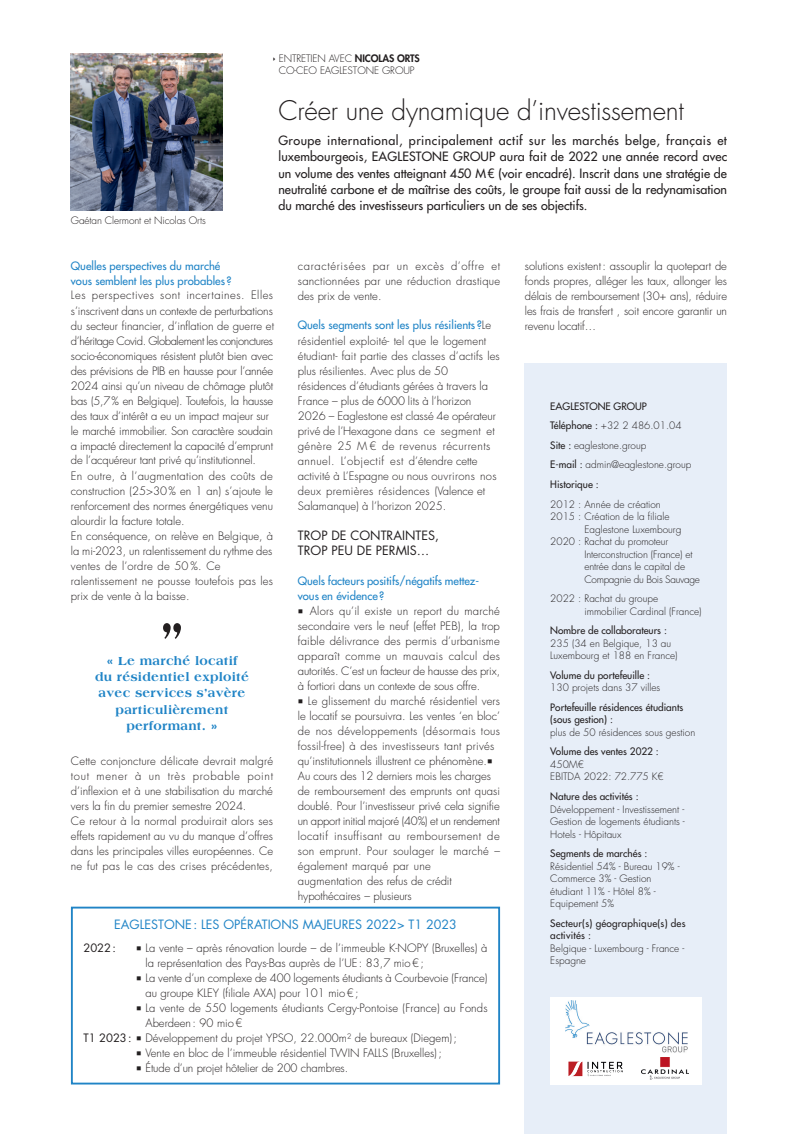
<style>
.page{position:relative;width:798px;height:1134px;background:#fff}
.page>*{position:absolute;margin:0;border:0;box-sizing:border-box;transform-origin:0 0}
.titre_artcile_light{font:300 26.25px "Futura Std";letter-spacing:-.01em;color:#231f20}
.texte_courant{font:500 12.5px/16.2px "Futura Std";color:#231f20;text-align:justify}
.titre_artcile_light-2{font:800 12.5px/16.2px "Americana Std";letter-spacing:.02em;color:#2084c6;text-align:center}
.texte_courant-2{font:12.5px "Futura Std";color:#2084c6}
.texte_courant-3{font:12.5px/15px "Futura Std";color:#231f20}
.texte_courant-4{font:300 11.25px/15px "Futura Std";color:#231f20}
.texte_courant-5{font:500 11.25px/15px "Futura Std";color:#2084c6}
.texte_courant-6{font:11.25px "Futura Std";color:#231f20}
.texte_courant-7{font:300 10px/12.5px "Futura Std";color:#231f20}
.texte_courant-8{font:500 10px/12.5px "Futura Std";color:#231f20}
.texte_courant-9{font:500 10px/12.5px "Futura Std";letter-spacing:.02em;color:#231f20}
.s1{font-weight:800}
.s2{font-weight:500;color:#2084c6}
.s3{font-weight:400}
.s4{font-weight:500}
.s5{font-weight:300}
</style>
<div class="page">
<img style="left:71px;top:53px;width:151px;height:157px">
<svg style="left:163px;top:623px;width:18px;height:16px"></svg>
<div style="left:524px;top:363px;width:202px;height:771px;background:#e7eef8"></div>
<div style="left:71px;top:907px;width:429px;height:177px;border:2px solid #2084c6"></div>
<div style="left:550px;top:997px;width:152px;height:87px;background:#fff"></div>
<img style="left:565px;top:1000px;width:121px;height:53px">
<img style="left:568px;top:1061px;width:55px;height:16px">
<img style="left:641px;top:1058px;width:46px;height:21px">
<p class="texte_courant-7" style="left:278px;top:52px;width:142px">ENTRETIEN AVEC <span class="s1">NICOLAS ORTS<br></span>CO-CEO EAGLESTONE GROUP</p>
<p class="titre_artcile_light" style="left:278px;top:95px;width:407px">Créer une dynamique d’investissement</p>
<p class="texte_courant" style="left:278px;top:132px;width:450px">Groupe international, principalement actif sur les marchés belge, français et luxembourgeois, EAGLESTONE GROUP aura fait de 2022 une année record avec un volume des ventes atteignant 450 M€ (voir encadré). Inscrit dans une stratégie de neutralité carbone et de maîtrise des coûts, le groupe fait aussi de la redynamisation du marché des investisseurs particuliers un de ses objectifs.</p>
<p class="texte_courant-7" style="left:71px;top:214px;width:136px">Gaétan Clermont et Nicolas Orts</p>
<p class="texte_courant-4" style="left:71px;top:258px;width:204px"><span class="s2">Quelles perspectives du marché<br>vous semblent les plus probables ?<br></span>Les perspectives sont incertaines. Elles s’inscrivent dans un contexte de perturbations du secteur financier, d’inflation de guerre et d’héritage Covid. Globalement les conjonctures socio-économiques résistent plutôt bien avec des prévisions de PIB en hausse pour l’année 2024 ainsi qu’un niveau de chômage plutôt bas (5,7% en Belgique). Toutefois, la hausse des taux d’intérêt a eu un impact majeur sur le marché immobilier. Son caractère soudain a impacté directement la capacité d’emprunt de l’acquéreur tant privé qu’institutionnel.<br>En outre, à l’augmentation des coûts de construction (25&gt;30% en 1 an) s’ajoute le renforcement des normes énergétiques venu alourdir la facture totale.<br>En conséquence, on relève en Belgique, à la mi-2023, un ralentissement du rythme des ventes de l’ordre de 50 %. Ce ralentissement ne pousse toutefois pas les prix de vente à la baisse.</p>
<p class="titre_artcile_light-2" style="left:95px;top:653px;width:155px">« Le marché locatif<br>du résidentiel exploité avec services s’avère particulièrement performant. »</p>
<p class="texte_courant-4" style="left:71px;top:753px;width:204px;text-align:justify">Cette conjoncture délicate devrait malgré tout mener à un très probable point d’inflexion et à une stabilisation du marché vers la fin du premier semestre 2024.</p>
<p class="texte_courant-4" style="left:71px;top:813px;width:204px;text-align:justify">Ce retour à la normal produirait alors ses effets rapidement au vu du manque d’offres dans les principales villes européennes. Ce ne fut pas le cas des crises précédentes,</p>
<p class="texte_courant-4" style="left:298px;top:258px;width:204px;text-align:justify">caractérisées par un excès d’offre et sanctionnées par une réduction drastique des prix de vente.</p>
<p class="texte_courant-4" style="left:298px;top:318px;width:203px"><span class="s2">Quels segments sont les plus résilients ?</span>Le résidentiel exploité- tel que le logement étudiant- fait partie des classes d’actifs les plus résilientes. Avec plus de 50<br>résidences d’étudiants gérées à travers la France – plus de 6000 lits à l’horizon 2026 – Eaglestone est classé 4e opérateur privé de l’Hexagone dans ce segment et génère 25 M € de revenus récurrents annuel. L’objectif est d’étendre cette activité à L’Espagne ou nous ouvrirons nos deux premières résidences (Valence et Salamanque) à l’horizon 2025.</p>
<p class="texte_courant-3" style="left:298px;top:528px;width:142px">TROP DE CONTRAINTES,<br>TROP PEU DE PERMIS…</p>
<p class="texte_courant-5" style="left:298px;top:573px;width:183px">Quels facteurs positifs/négatifs mettez&shy;vous en évidence ?</p>
<p class="texte_courant-4" style="left:298px;top:603px;width:204px;text-align:justify">○ Alors qu’il existe un report du marché secondaire vers le neuf (effet PEB), la trop faible délivrance des permis d’urbanisme apparaît comme un mauvais calcul des autorités. C’est un facteur de hausse des prix, à fortiori dans un contexte de sous offre.</p>
<p class="texte_courant-4" style="left:298px;top:693px;width:204px">○ Le glissement du marché résidentiel vers le locatif se poursuivra. Les ventes ‘en bloc’ de nos développements (désormais tous fossil-free) à des investisseurs tant privés qu’institutionnels illustrent ce phénomène.○ Au cours des 12 derniers mois les charges de remboursement des emprunts ont quasi doublé. Pour l’investisseur privé cela signifie un apport initial majoré (40%) et un rendement locatif insuffisant au remboursement de son emprunt. Pour soulager le marché – également marqué par une<br>augmentation des refus de crédit hypothécaires – plusieurs</p>
<p class="texte_courant-2" style="left:114px;top:917px;width:344px">EAGLESTONE: LES OPÉRATIONS MAJEURES 2022&gt; T1 2023</p>
<p class="texte_courant-6" style="left:83px;top:941px;width:34px">2022:</p>
<p class="texte_courant-4" style="left:145px;top:941px;width:343px;text-indent:-9px">○ La vente – après rénovation lourde – de l’immeuble K-NOPY (Bruxelles) à la représentation des Pays-Bas auprès de l’UE: 83,7 mio€;</p>
<p class="texte_courant-4" style="left:145px;top:971px;width:343px;text-indent:-9px">○ La vente d’un complexe de 400 logements étudiants à Courbevoie (France) au groupe KLEY (filiale AXA) pour 101 mio€;</p>
<p class="texte_courant-4" style="left:145px;top:1001px;width:343px;text-indent:-9px">○ La vente de 550 logements étudiants Cergy-Pontoise (France) au Fonds<br>Aberdeen : 90 mio€</p>
<p class="texte_courant-4" style="left:83px;top:1031px;width:375px"><span class="s3">T1 2023:</span> ○ Développement du projet YPSO, 22.000m² de bureaux (Diegem);</p>
<p class="texte_courant-4" style="left:136px;top:1046px;width:307px">○ Vente en bloc de l’immeuble résidentiel TWIN FALLS (Bruxelles);</p>
<p class="texte_courant-4" style="left:136px;top:1061px;width:214px">○ Étude d’un projet hôtelier de 200 chambres.</p>
<p class="texte_courant-4" style="left:524px;top:258px;width:204px;text-align:justify">solutions existent: assouplir la quotepart de fonds propres, alléger les taux, allonger les délais de remboursement (30+ ans), réduire les frais de transfert , soit encore garantir un revenu locatif…</p>
<p class="texte_courant-8" style="left:550px;top:400px;width:98px">EAGLESTONE GROUP</p>
<p class="texte_courant-7" style="left:550px;top:420px;width:133px"><span class="s4">Téléphone :</span> +32 2 486.01.04</p>
<p class="texte_courant-7" style="left:550px;top:439px;width:97px"><span class="s4">Site :</span> eaglestone.group</p>
<p class="texte_courant-7" style="left:550px;top:459px;width:142px"><span class="s4">E-mail :</span> admin@eaglestone.group</p>
<p class="texte_courant-8" style="left:550px;top:478px;width:50px">Historique :</p>
<p class="texte_courant-7" style="left:550px;top:498px;width:112px">2012 : Année de création</p>
<p class="texte_courant-7" style="left:550px;top:510px;width:121px">2015 : Création de la filiale</p>
<p class="texte_courant-7" style="left:584px;top:523px;width:98px">Eaglestone Luxembourg</p>
<p class="texte_courant-7" style="left:584px;top:535px;width:117px;text-indent:-34px">2020 : Rachat du promoteur<br>Interconstruction (France) et entrée dans le capital de<br>Compagnie du Bois Sauvage</p>
<p class="texte_courant-7" style="left:584px;top:592px;width:119px;text-indent:-34px">2022 : Rachat du groupe immobilier Cardinal (France)</p>
<p class="texte_courant-7" style="left:550px;top:625px;width:129px"><span class="s4">Nombre de collaborateurs :<br></span>235 (34 en Belgique, 13 au<br>Luxembourg et 188 en France)</p>
<p class="texte_courant-7" style="left:550px;top:669px;width:111px"><span class="s4">Volume du portefeuille :<br></span>130 projets dans 37 villes</p>
<p class="texte_courant-8" style="left:550px;top:701px;width:146px">Portefeuille résidences étudiants (sous gestion) :<br><span class="s5">plus de 50 résidences sous gestion</span></p>
<p class="texte_courant-7" style="left:550px;top:746px;width:115px"><span class="s4">Volume des ventes 2022 :<br></span>450M€<br>EBITDA 2022: 72.775 K€</p>
<p class="texte_courant-7" style="left:550px;top:790px;width:136px"><span class="s4">Nature des activités :<br></span>Développement - Investissement -<br>Gestion de logements étudiants -<br>Hotels - Hôpitaux</p>
<p class="texte_courant-7" style="left:550px;top:847px;width:131px"><span class="s4">Segments de marchés :<br></span>Résidentiel 54% - Bureau 19% -<br>Commerce 3% - Gestion étudiant 11% - Hôtel 8% -<br>Equipement 5%</p>
<p class="texte_courant-9" style="left:550px;top:917px;width:137px">Secteur(s) géographique(s) des activités :<br><span class="s5">Belgique - Luxembourg - France -<br>Espagne</span></p>
</div>
